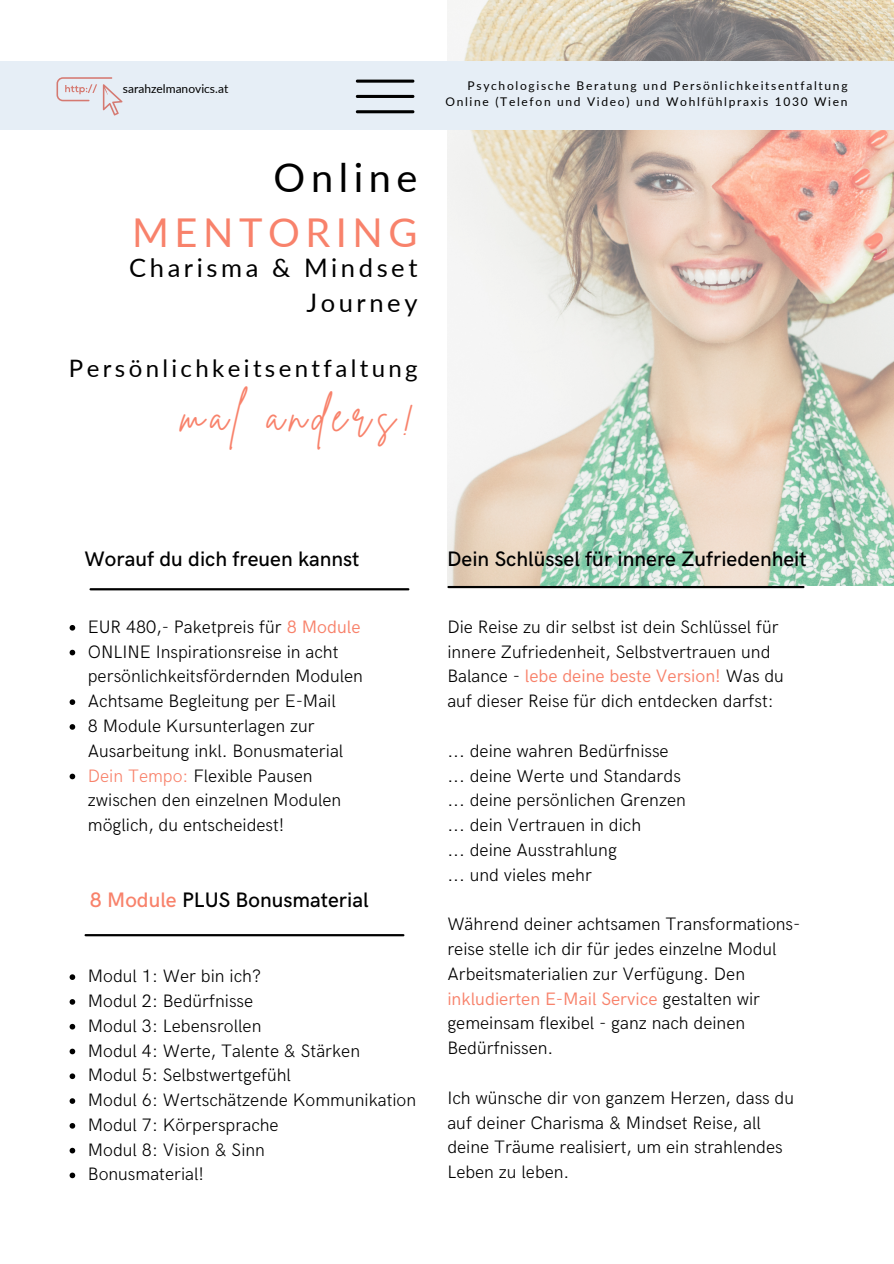
<style>
.page{position:relative;width:894px;height:1264px;background:#fff}
.page>*{position:absolute;margin:0;border:0;box-sizing:border-box;transform-origin:0 0}
.t1{font:45px "Brittany Signature";letter-spacing:.14em;color:#f8826b}
.t2{font:39.75px/55.2px "Lato";letter-spacing:.14em;color:#f8826b;text-align:right}
.t3{font:25.5px/35px "Lato";letter-spacing:.14em;color:#000;text-align:right}
.t4{font:24px "Lato";letter-spacing:.14em;color:#000}
.t5{font:500 21px "HK Grotesk";color:#000}
.t6{font:300 18px/24.8px "HK Grotesk";color:#000}
.t7{font:12px "Lato";letter-spacing:.14em;color:#000}
.t8{font:12px "Lato";color:#000}
.s1{color:#000}
.s2{font-weight:400;color:#f8826b}
.s3{color:#f8826b}
</style>
<div class="page">
<hr style="left:90px;top:588px;width:318px;height:2px;background:#000">
<hr style="left:448px;top:586px;width:355px;height:2px;background:#000">
<hr style="left:86px;top:934px;width:317px;height:2px;background:#000">
<svg style="left:70px;top:625px;width:5px;height:5px"></svg>
<svg style="left:70px;top:649px;width:5px;height:6px"></svg>
<svg style="left:70px;top:699px;width:5px;height:6px"></svg>
<svg style="left:70px;top:724px;width:5px;height:5px"></svg>
<svg style="left:70px;top:773px;width:5px;height:6px"></svg>
<svg style="left:70px;top:974px;width:5px;height:5px"></svg>
<svg style="left:70px;top:999px;width:5px;height:5px"></svg>
<svg style="left:70px;top:1023px;width:5px;height:6px"></svg>
<svg style="left:70px;top:1048px;width:5px;height:6px"></svg>
<svg style="left:70px;top:1073px;width:5px;height:6px"></svg>
<svg style="left:70px;top:1098px;width:5px;height:5px"></svg>
<svg style="left:70px;top:1123px;width:5px;height:5px"></svg>
<svg style="left:70px;top:1147px;width:5px;height:6px"></svg>
<svg style="left:70px;top:1172px;width:5px;height:6px"></svg>
<img style="left:447px;top:0;width:446px;height:585px">
<div style="left:0;top:61px;width:893px;height:69px;background:#e6eef6"></div>
<svg style="left:56px;top:77px;width:66px;height:38px"></svg>
<svg style="left:356px;top:80px;width:58px;height:33px"></svg>
<p class="t8" style="left:123px;top:82px;width:107px">sarahzelmanovics.at</p>
<p class="t2" style="left:132px;top:148px;width:287px"><span class="s1">Online<br></span>MENTORING</p>
<p class="t3" style="left:129px;top:249px;width:290px">Charisma &amp; Mindset<br>Journey</p>
<p class="t4" style="left:69px;top:353px;width:350px">Persönlichkeitsentfaltung</p>
<p class="t1" style="left:181px;top:386px;width:235px">mal anders!</p>
<p class="t7" style="left:467px;top:78px;width:381px">Psychologische Beratung und Persönlichkeitsentfaltung</p>
<p class="t7" style="left:445px;top:94px;width:403px">Online (Telefon und Video) und Wohlfühlpraxis 1030 Wien</p>
<p class="t5" style="left:84px;top:547px;width:276px">Worauf du dich freuen kannst</p>
<p class="t6" style="left:88px;top:615px;width:274px">EUR 480,- Paketpreis für <span class="s2">8 Module</span></p>
<p class="t6" style="left:88px;top:640px;width:276px">ONLINE Inspirationsreise in acht persönlichkeitsfördernden Modulen</p>
<p class="t6" style="left:88px;top:689px;width:249px">Achtsame Begleitung per E-Mail</p>
<p class="t6" style="left:88px;top:714px;width:257px">8 Module Kursunterlagen zur<br>Ausarbeitung inkl. Bonusmaterial</p>
<p class="t6" style="left:88px;top:763px;width:255px"><span class="s3">Dein Tempo:</span> Flexible Pausen zwischen den einzelnen Modulen möglich, du entscheidest!</p>
<p class="t5" style="left:90px;top:888px;width:280px"><span class="s3">8 Module</span> PLUS Bonusmaterial</p>
<p class="t6" style="left:88px;top:964px;width:175px">Modul 1: Wer bin ich?</p>
<p class="t6" style="left:88px;top:989px;width:167px">Modul 2: Bedürfnisse</p>
<p class="t6" style="left:88px;top:1013px;width:175px">Modul 3: Lebensrollen</p>
<p class="t6" style="left:88px;top:1038px;width:274px">Modul 4: Werte, Talente &amp; Stärken</p>
<p class="t6" style="left:88px;top:1063px;width:205px">Modul 5: Selbstwertgefühl</p>
<p class="t6" style="left:88px;top:1088px;width:330px">Modul 6: Wertschätzende Kommunikation</p>
<p class="t6" style="left:88px;top:1113px;width:192px">Modul 7: Körpersprache</p>
<p class="t6" style="left:88px;top:1137px;width:179px">Modul 8: Vision &amp; Sinn</p>
<p class="t6" style="left:88px;top:1162px;width:118px">Bonusmaterial!</p>
<p class="t5" style="left:447px;top:547px;width:361px">Dein Schlüssel für innere Zufriedenheit</p>
<p class="t6" style="left:447px;top:615px;width:338px">Die Reise zu dir selbst ist dein Schlüssel für innere Zufriedenheit, Selbstvertrauen und Balance - <span class="s2">lebe deine beste Version!</span> Was du auf dieser Reise für dich entdecken darfst:</p>
<p class="t6" style="left:447px;top:739px;width:223px">... deine wahren Bedürfnisse</p>
<p class="t6" style="left:447px;top:763px;width:235px">... deine Werte und Standards</p>
<p class="t6" style="left:447px;top:788px;width:240px">... deine persönlichen Grenzen</p>
<p class="t6" style="left:447px;top:813px;width:195px">... dein Vertrauen in dich</p>
<p class="t6" style="left:447px;top:838px;width:171px">... deine Ausstrahlung</p>
<p class="t6" style="left:447px;top:862px;width:146px">... und vieles mehr</p>
<p class="t6" style="left:447px;top:912px;width:354px">Während deiner achtsamen Transformations&shy;reise stelle ich dir für jedes einzelne Modul Arbeitsmaterialien zur Verfügung. Den <span class="s2">inkludierten E-Mail Service</span> gestalten wir gemeinsam flexibel - ganz nach deinen Bedürfnissen.</p>
<p class="t6" style="left:447px;top:1085px;width:348px">Ich wünsche dir von ganzem Herzen, dass du auf deiner Charisma &amp; Mindset Reise, all deine Träume realisiert, um ein strahlendes Leben zu leben.</p>
</div>
